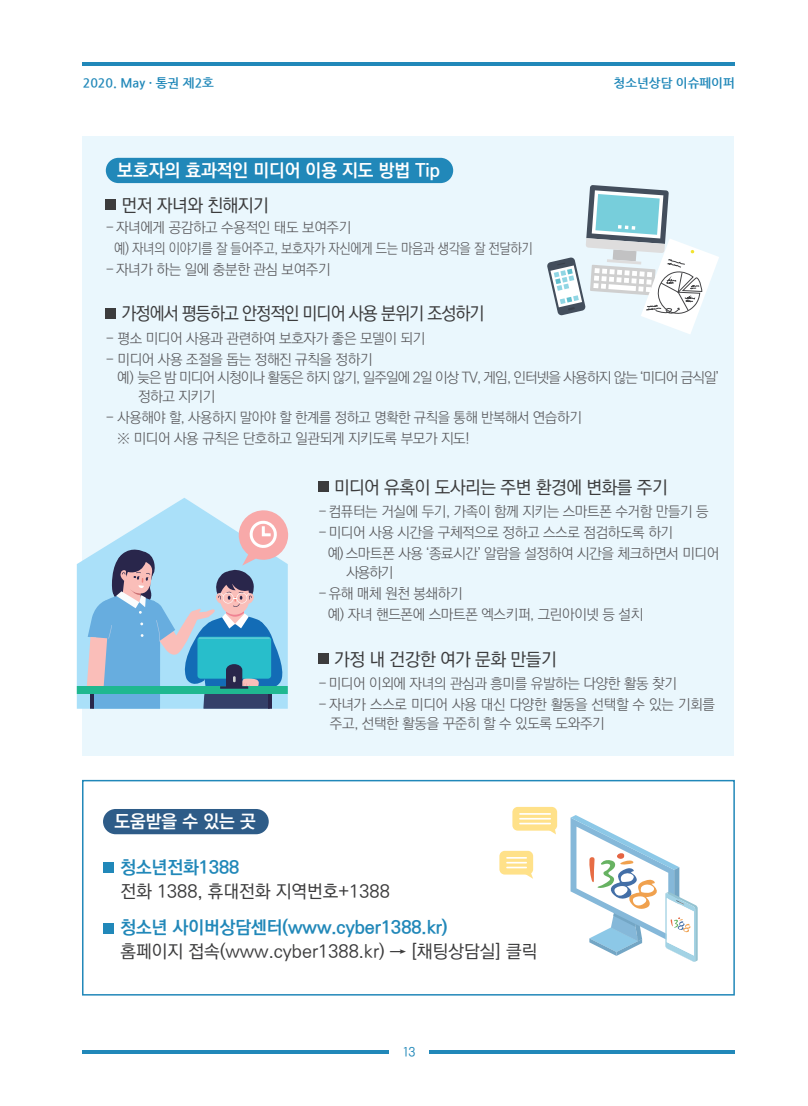
<style>
.page{position:relative;width:808px;height:1106px;background:#fff}
.page>*{position:absolute;margin:0;border:0;box-sizing:border-box;transform-origin:0 0}
.t1{font:500 18px "Ko Pub World Dotum";color:#3c3c3d}
.t2{font:500 18px "Ko Pub World Dotum";letter-spacing:-.025em;color:#3c3c3d}
.t3{font:700 18px "Ko Pub World Dotum";color:#2188b9}
.t4{font:700 18px "Ko Pub World Dotum";color:#fff}
.t5{font:500 18px "Ko Pub World Dotum";letter-spacing:-.05em;color:#3c3c3d;scale:.95 1}
.t6{font:300 14.4px/21px "Ko Pub World Dotum";letter-spacing:-.025em;color:#5a5a5d}
.t7{font:300 14.4px "Ko Pub World Dotum";letter-spacing:-.06em;color:#5a5a5d}
.t8{font:700 12.45px "Nanum Gothic";color:#2188b9}
.t9{font:10.95px "TT Omni Gothic M";color:#2188b9}
</style>
<div class="page">
<div style="left:83px;top:136px;width:651px;height:619px;background:#eaf7fd"></div>
<hr style="left:83px;top:63px;width:652px;height:3px;background:#2188b9">
<hr style="left:83px;top:1050px;width:652px;height:3px;background:#2188b9">
<div style="left:390px;top:1043px;width:39px;height:18px;background:#fff"></div>
<div style="left:106px;top:308px;width:10px;height:10px;background:#3c3c3d"></div>
<div style="left:318px;top:654px;width:10px;height:10px;background:#3c3c3d"></div>
<div style="left:318px;top:482px;width:10px;height:10px;background:#3c3c3d"></div>
<div style="left:106px;top:158px;width:347px;height:25px;background:#2188b9;border-radius:13px"></div>
<div style="left:106px;top:200px;width:10px;height:10px;background:#3c3c3d"></div>
<div style="left:82px;top:780px;width:653px;height:215px;border:2px solid #2188b9"></div>
<svg style="left:547px;top:185px;width:172px;height:149px"></svg>
<div style="left:103px;top:809px;width:166px;height:25px;background:#2e5c88;border-radius:13px"></div>
<div style="left:103px;top:862px;width:10px;height:10px;background:#2188b9"></div>
<div style="left:103px;top:923px;width:10px;height:10px;background:#2188b9"></div>
<svg style="left:570px;top:815px;width:128px;height:147px"></svg>
<div style="left:512px;top:807px;width:45px;height:23px;background:#ffe189;border-radius:5px"></div>
<svg style="left:548px;top:828px;width:8px;height:6px"></svg>
<hr style="left:519px;top:813px;width:32px;height:1px;background:#fff">
<hr style="left:519px;top:818px;width:32px;height:1px;background:#fff">
<hr style="left:519px;top:822px;width:32px;height:2px;background:#fff">
<div style="left:499px;top:850px;width:34px;height:24px;background:#ffe189;border-radius:5px"></div>
<svg style="left:524px;top:872px;width:9px;height:6px"></svg>
<svg style="left:506px;top:857px;width:21px;height:1px"></svg>
<hr style="left:506px;top:861px;width:21px;height:2px;background:#fff">
<hr style="left:506px;top:866px;width:21px;height:2px;background:#fff">
<svg style="left:77px;top:498px;width:126px;height:210px"></svg>
<div style="left:77px;top:686px;width:211px;height:7px;background:#1fb890"></div>
<svg style="left:87px;top:510px;width:202px;height:198px;background:#8fbdd5"></svg>
<p class="t8" style="left:83px;top:77px;width:133px">2020. May · 통권 제2호</p>
<p class="t8" style="left:614px;top:76px;width:123px">청소년상담 이슈페이퍼</p>
<p class="t4" style="left:117px;top:157px;width:324px">보호자의 효과적인 미디어 이용 지도 방법 Tip</p>
<p class="t2" style="left:122px;top:193px;width:149px">먼저 자녀와 친해지기</p>
<p class="t6" style="left:114px;top:218px;width:420px;text-indent:-8px">- 자녀에게 공감하고 수용적인 태도 보여주기<br>예) 자녀의 이야기를 잘 들어주고, 보호자가 자신에게 드는 마음과 생각을 잘 전달하기</p>
<p class="t6" style="left:106px;top:260px;width:226px">- 자녀가 하는 일에 충분한 관심 보여주기</p>
<p class="t5" style="left:122px;top:301px;width:383px">가정에서 평등하고 안정적인 미디어 사용 분위기 조성하기</p>
<p class="t6" style="left:106px;top:328px;width:321px">- 평소 미디어 사용과 관련하여 보호자가 좋은 모델이 되기</p>
<p class="t6" style="left:106px;top:349px;width:268px">- 미디어 사용 조절을 돕는 정해진 규칙을 정하기</p>
<p class="t7" style="left:117px;top:368px;width:603px">예) 늦은 밤 미디어 시청이나 활동은 하지 않기, 일주일에 2일 이상 TV, 게임, 인터넷을 사용하지 않는 ‘미디어 금식일’</p>
<p class="t6" style="left:138px;top:386px;width:79px">정하고 지키기</p>
<p class="t6" style="left:117px;top:407px;width:466px;text-indent:-11px">- 사용해야 할, 사용하지 말아야 할 한계를 정하고 명확한 규칙을 통해 반복해서 연습하기 ※ 미디어 사용 규칙은 단호하고 일관되게 지키도록 부모가 지도!</p>
<p class="t2" style="left:334px;top:474px;width:335px">미디어 유혹이 도사리는 주변 환경에 변화를 주기</p>
<p class="t6" style="left:318px;top:501px;width:392px">- 컴퓨터는 거실에 두기, 가족이 함께 지키는 스마트폰 수거함 만들기 등</p>
<p class="t6" style="left:328px;top:522px;width:393px;text-indent:-9px">- 미디어 사용 시간을 구체적으로 정하고 스스로 점검하도록 하기<br>예) 스마트폰 사용 ‘종료시간’ 알람을 설정하여 시간을 체크하면서 미디어</p>
<p class="t6" style="left:346px;top:562px;width:49px">사용하기</p>
<p class="t6" style="left:328px;top:583px;width:317px;text-indent:-9px">- 유해 매체 원천 봉쇄하기<br>예) 자녀 핸드폰에 스마트폰 엑스키퍼, 그린아이넷 등 설치</p>
<p class="t2" style="left:334px;top:646px;width:224px">가정 내 건강한 여가 문화 만들기</p>
<p class="t4" style="left:115px;top:808px;width:143px">도움받을 수 있는 곳</p>
<p class="t6" style="left:318px;top:673px;width:360px">- 미디어 이외에 자녀의 관심과 흥미를 유발하는 다양한 활동 찾기</p>
<p class="t6" style="left:330px;top:695px;width:386px;line-height:18.8px;text-indent:-11px">- 자녀가 스스로 미디어 사용 대신 다양한 활동을 선택할 수 있는 기회를 주고, 선택한 활동을 꾸준히 할 수 있도록 도와주기</p>
<p class="t3" style="left:120px;top:854px;width:121px">청소년전화1388</p>
<p class="t1" style="left:120px;top:879px;width:271px">전화 1388, 휴대전화 지역번호+1388</p>
<p class="t3" style="left:120px;top:914px;width:329px">청소년 사이버상담센터(www.cyber1388.kr)</p>
<p class="t1" style="left:120px;top:939px;width:419px">홈페이지 접속(www.cyber1388.kr) → [채팅상담실] 클릭</p>
<p class="t9" style="left:403px;top:1046px;width:14px">13</p>
</div>
